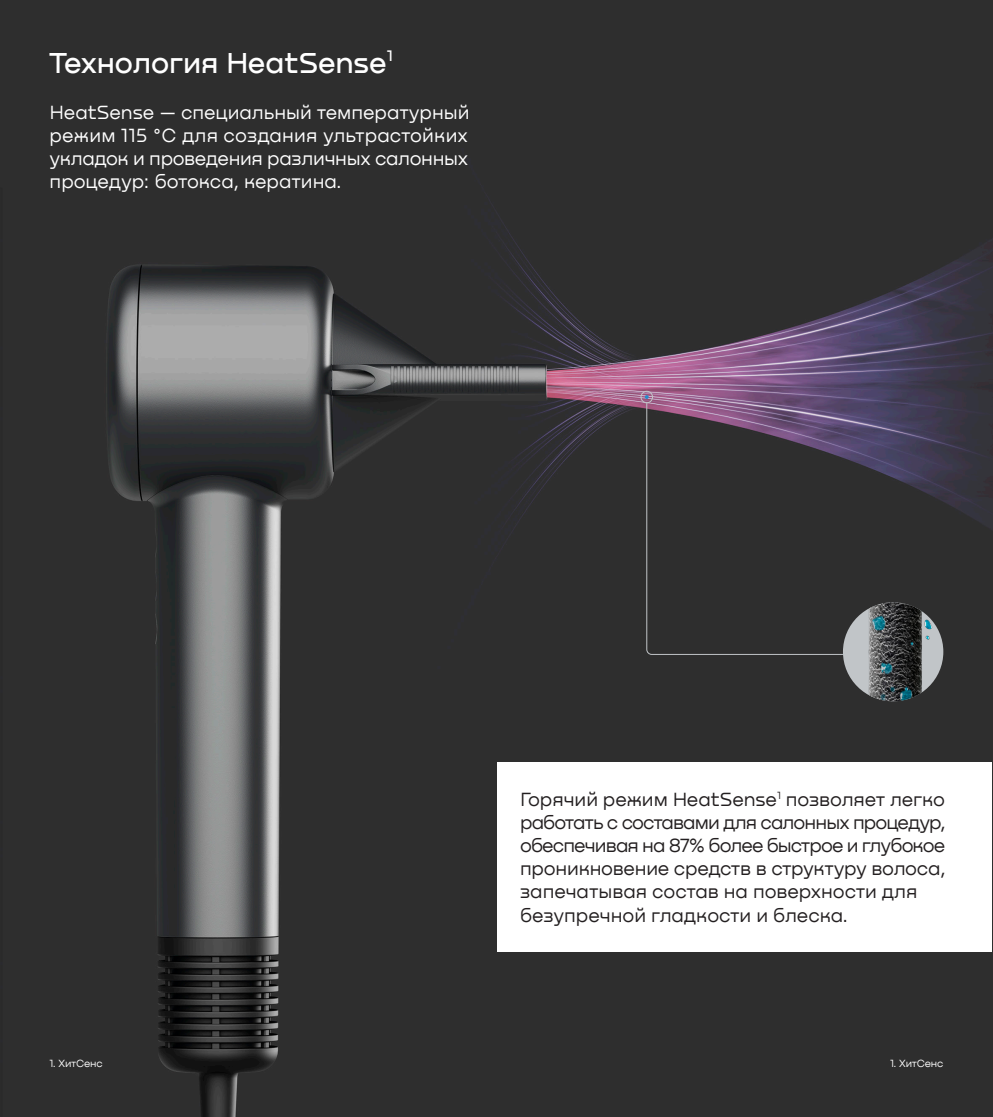
<style>
.page{position:relative;width:993px;height:1117px;background:#fff}
.page>*{position:absolute;margin:0;border:0;box-sizing:border-box;transform-origin:0 0}
.t1{font:500 29.75px "Nekst";letter-spacing:-.005em;color:#fff}
.t2{font:19.25px/23.1px "Nekst";letter-spacing:-.005em;color:#231f20;text-align:justify}
.t3{font:19.25px/23.1px "Nekst";letter-spacing:-.015em;color:#fff;text-align:justify}
.t4{font:10.5px "Nekst";letter-spacing:-.025em;color:#fff}
</style>
<div class="page">
<img style="left:0;top:0;width:992px;height:1116px">
<div style="left:497px;top:762px;width:494px;height:189px;background:#fff"></div>
<img style="left:842px;top:602px;width:101px;height:99px">
<div style="left:640px;top:391px;width:12px;height:12px;border:1px solid #c1c5c8;border-radius:50%"></div>
<svg style="left:644px;top:395px;width:4px;height:4px"></svg>
<svg style="left:646px;top:402px;width:197px;height:253px;background:#383438"></svg>
<p class="t1" style="left:48px;top:46px;width:346px">Технология HeatSense<sup>1</sup></p>
<p class="t3" style="left:50px;top:100px;width:421px">HeatSense — специальный температурный режим 115 °C для создания ультрастойких укладок и проведения различных салонных процедур: ботокса, кератина.</p>
<p class="t2" style="left:520px;top:787px;width:427px">Горячий режим HeatSense<sup>1</sup> позволяет легко работать с составами для салонных процедур, обеспечивая на 87% более быстрое и глубокое проникновение средств в структуру волоса, запечатывая состав на поверхности для</p>
<p class="t2" style="left:520px;top:903px;width:329px">безупречной гладкости и блеска.</p>
<p class="t4" style="left:50px;top:1057px;width:55px">1. ХитСенс</p>
<p class="t4" style="left:889px;top:1057px;width:55px">1. ХитСенс</p>
</div>
